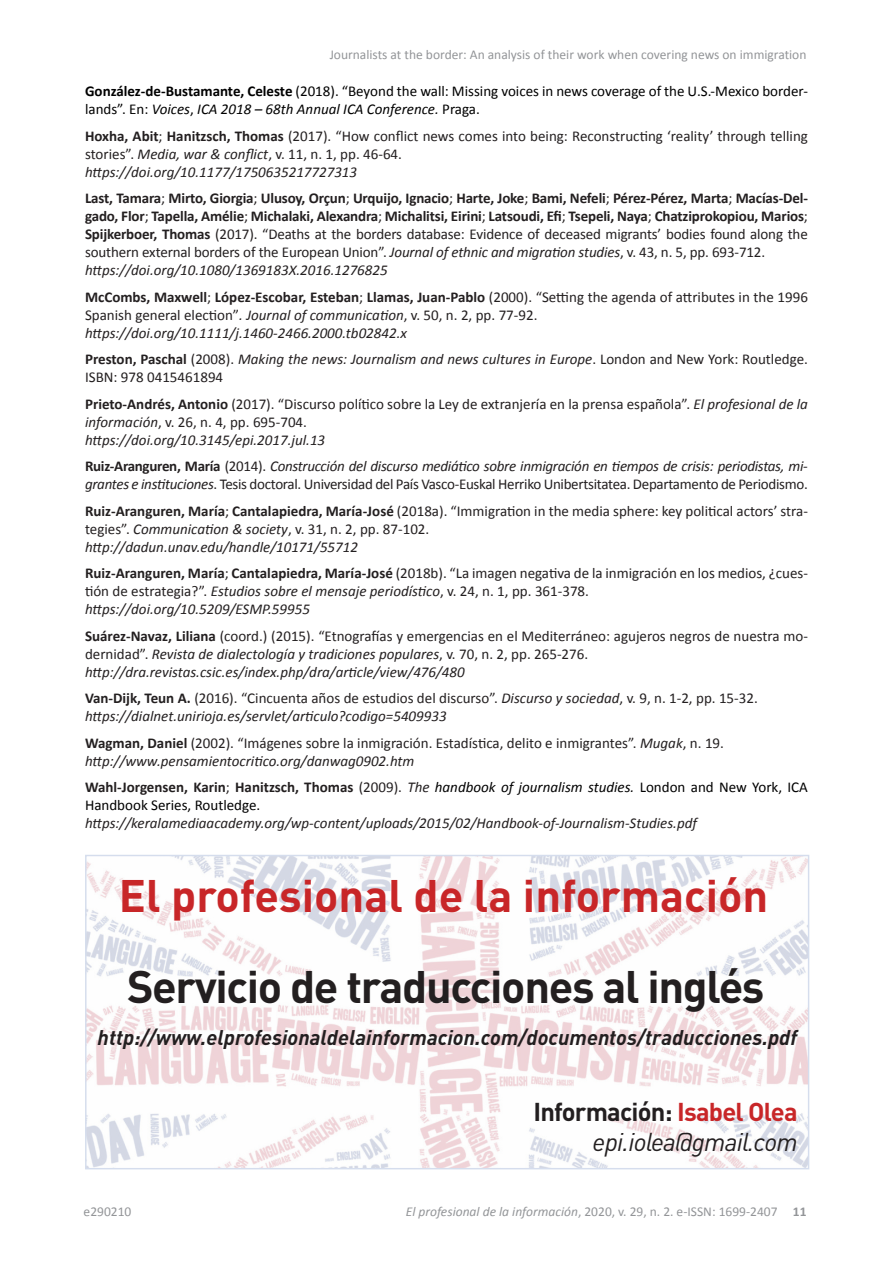
<style>
.page{position:relative;width:893px;height:1263px;background:#fff}
.page>*{position:absolute;margin:0;border:0;box-sizing:border-box;transform-origin:0 0}
.t1{font:700 45px "DIN Pro";letter-spacing:-.03em;color:#231f20}
.t2{font:700 45px "DIN Pro";color:#c82628}
.t3{font:italic 25.5px/30px "DIN Pro";letter-spacing:-.03em;color:#231f20;text-align:right}
.t4{font:italic 700 21px "DIN Pro";color:#231f20}
.t5{font:15px/18px "Calibri";color:#231f20}
.t6{font:700 15px/18px "Calibri";letter-spacing:-.01em;color:#231f20}
.t7{font:15px/18px "Calibri";color:#000001}
.t8{font:italic 15px/18px "Calibri";color:#231f20}
.t9{font:italic 15px/18px "Calibri";letter-spacing:-.02em;color:#231f20}
.t10{font:13.5px "Calibri";color:#939598}
.s1{font-weight:700}
.s2{font-style:italic}
.s3{font-weight:400}
.s4{font-weight:400;font-style:italic}
.s5{font-weight:700;font-style:normal}
.s6{font-style:normal}
.s7{font-weight:700;color:#231f20}
.s8{color:#231f20}
.s9{font-style:italic;color:#231f20}
.s10{font-weight:700;font-style:normal;color:#c82628}
</style>
<div class="page">
<img style="left:88px;top:858px;width:718px;height:308px">
<p class="t10" style="left:330px;top:46px;width:478px">Journalists at the border: An analysis of their work when covering news on immigration</p>
<p class="t7" style="left:85px;top:82px;width:724px"><span class="s1">González-de-Bustamante, Celeste</span> (2018). “Beyond the wall: Missing voices in news coverage of the U.S.-Mexico border&shy;lands”. En: <span class="s2">Voices</span>, <span class="s2">ICA 2018 – 68th Annual ICA Conference.</span> Praga.</p>
<p class="t5" style="left:85px;top:126px;width:724px"><span class="s1">Hoxha, Abit</span>; <span class="s1">Hanitzsch, Thomas</span> (2017). “How conflict news comes into being: Reconstructing ‘reality’ through telling stories”. <span class="s2">Media, war &amp; conflict</span>, v. 11, n. 1, pp. 46-64.<br><span class="s2">https://doi.org/10.1177/1750635217727313</span></p>
<p class="t6" style="left:85px;top:189px;width:724px">Last, Tamara<span class="s3">;</span> Mirto, Giorgia<span class="s3">;</span> Ulusoy, Orçun<span class="s3">;</span> Urquijo, Ignacio<span class="s3">;</span> Harte, Joke<span class="s3">;</span> Bami, Nefeli<span class="s3">;</span> Pérez-Pérez, Marta<span class="s3">;</span> Macías-Del&shy;gado, Flor<span class="s3">;</span> Tapella, Amélie<span class="s3">;</span> Michalaki, Alexandra<span class="s3">;</span> Michalitsi, Eirini<span class="s3">;</span> Latsoudi, Efi<span class="s3">;</span> Tsepeli, Naya<span class="s3">;</span> Chatziprokopiou, Marios<span class="s3">; </span>Spijkerboer, Thomas <span class="s3">(2017). “Deaths at the borders database: Evidence of deceased migrants’ bodies found along the southern external borders of the European Union”.</span> <span class="s4">Journal of ethnic and migration studies</span><span class="s3">, v. 43, n. 5, pp. 693-712. </span><span class="s4">https://doi.org/10.1080/1369183X.2016.1276825</span></p>
<p class="t5" style="left:85px;top:287px;width:724px"><span class="s1">McCombs, Maxwell</span>; <span class="s1">López-Escobar, Esteban</span>; <span class="s1">Llamas, Juan-Pablo</span> (2000). “Setting the agenda of attributes in the 1996<br>Spanish general election”<span class="s2">. Journal of communication</span>, v. 50, n. 2, pp. 77-92. <span class="s2">https://doi.org/10.1111/j.1460-2466.2000.tb02842.x</span></p>
<p class="t5" style="left:85px;top:350px;width:724px"><span class="s1">Preston, Paschal</span> (2008). <span class="s2">Making the news: Journalism and news cultures in Europe</span>. London and New York: Routledge.<br>ISBN: 978 0415461894</p>
<p class="t5" style="left:85px;top:394px;width:724px"><span class="s1">Prieto-Andrés, Antonio</span> (2017). “Discurso político sobre la Ley de extranjería en la prensa española”. <span class="s2">El profesional de la información</span>, v. 26, n. 4, pp. 695-704.<br><span class="s2">https://doi.org/10.3145/epi.2017.jul.13</span></p>
<p class="t9" style="left:85px;top:457px;width:724px"><span class="s5">Ruiz-Aranguren, María</span> <span class="s6">(2014).</span> Construcción del discurso mediático sobre inmigración en tiempos de crisis: periodistas, mi&shy;grantes e instituciones<span class="s6">. Tesis doctoral. Universidad del País Vasco-Euskal Herriko Unibertsitatea. Departamento de Periodismo.</span></p>
<p class="t5" style="left:85px;top:501px;width:724px"><span class="s1">Ruiz-Aranguren, María</span>; <span class="s1">Cantalapiedra, María-José</span> (2018a). “Immigration in the media sphere: key political actors’ stra&shy;tegies”. <span class="s2">Communication &amp; society</span>, v. 31, n. 2, pp. 87-102.<br><span class="s2">http://dadun.unav.edu/handle/10171/55712</span></p>
<p class="t5" style="left:85px;top:564px;width:724px"><span class="s1">Ruiz-Aranguren, María</span>; <span class="s1">Cantalapiedra, María-José</span> (2018b). “La imagen negativa de la inmigración en los medios, ¿cues&shy;tión de estrategia?”. <span class="s2">Estudios sobre el mensaje periodístico</span>, v. 24, n. 1, pp. 361-378. <span class="s2">https://doi.org/10.5209/ESMP.59955</span></p>
<p class="t5" style="left:85px;top:626px;width:724px"><span class="s1">Suárez-Navaz, Liliana</span> (coord.) (2015). “Etnografías y emergencias en el Mediterráneo: agujeros negros de nuestra mo&shy;dernidad”. <span class="s2">Revista de dialectología y tradiciones populares</span>, v. 70, n. 2, pp. 265-276. <span class="s2">http://dra.revistas.csic.es/index.php/dra/article/view/476/480</span></p>
<p class="t8" style="left:85px;top:689px;width:674px"><span class="s5">Van-Dijk, Teun A.</span> <span class="s6">(2016). “Cincuenta años de estudios del discurso”.</span> Discurso y sociedad<span class="s6">, v. 9, n. 1-2, pp. 15-32. </span>https://dialnet.unirioja.es/servlet/articulo?codigo=5409933</p>
<p class="t5" style="left:85px;top:733px;width:640px"><span class="s1">Wagman, Daniel</span> (2002). “Imágenes sobre la inmigración. Estadística, delito e inmigrantes”. <span class="s2">Mugak</span>, n. 19. <span class="s2">http://www.pensamientocritico.org/danwag0902.htm</span></p>
<p class="t7" style="left:85px;top:778px;width:724px"><span class="s7">Wahl-Jorgensen, Karin</span><span class="s8">;</span> <span class="s7">Hanitzsch, Thomas</span> <span class="s8">(2009).</span> <span class="s9">The</span> <span class="s2">handbook of journalism studies.</span> London and New York, ICA<br>Handbook Series, Routledge.</p>
<p class="t8" style="left:85px;top:814px;width:613px">https://keralamediaacademy.org/wp-content/uploads/2015/02/Handbook-of-Journalism-Studies.pdf</p>
<h1 class="t2" style="left:119px;top:865px;width:651px">El profesional de la información</h1>
<h1 class="t1" style="left:127px;top:956px;width:639px">Servicio de traducciones al inglés</h1>
<h3 class="t4" style="left:98px;top:1021px;width:701px">http://www.elprofesionaldelainformacion.com/documentos/traducciones.pdf</h3>
<h2 class="t3" style="left:533px;top:1094px;width:266px"><span class="s5">Información:</span> <span class="s10">Isabel Olea </span>epi.iolea@gmail.com</h2>
<p class="t10" style="left:84px;top:1203px;width:49px">e290210</p>
<p class="t10" style="left:406px;top:1203px;width:402px"><span class="s2">El profesional de la información</span>, 2020, v. 29, n. 2. e-ISSN: 1699-2407 <span class="s1">11</span></p>
</div>
